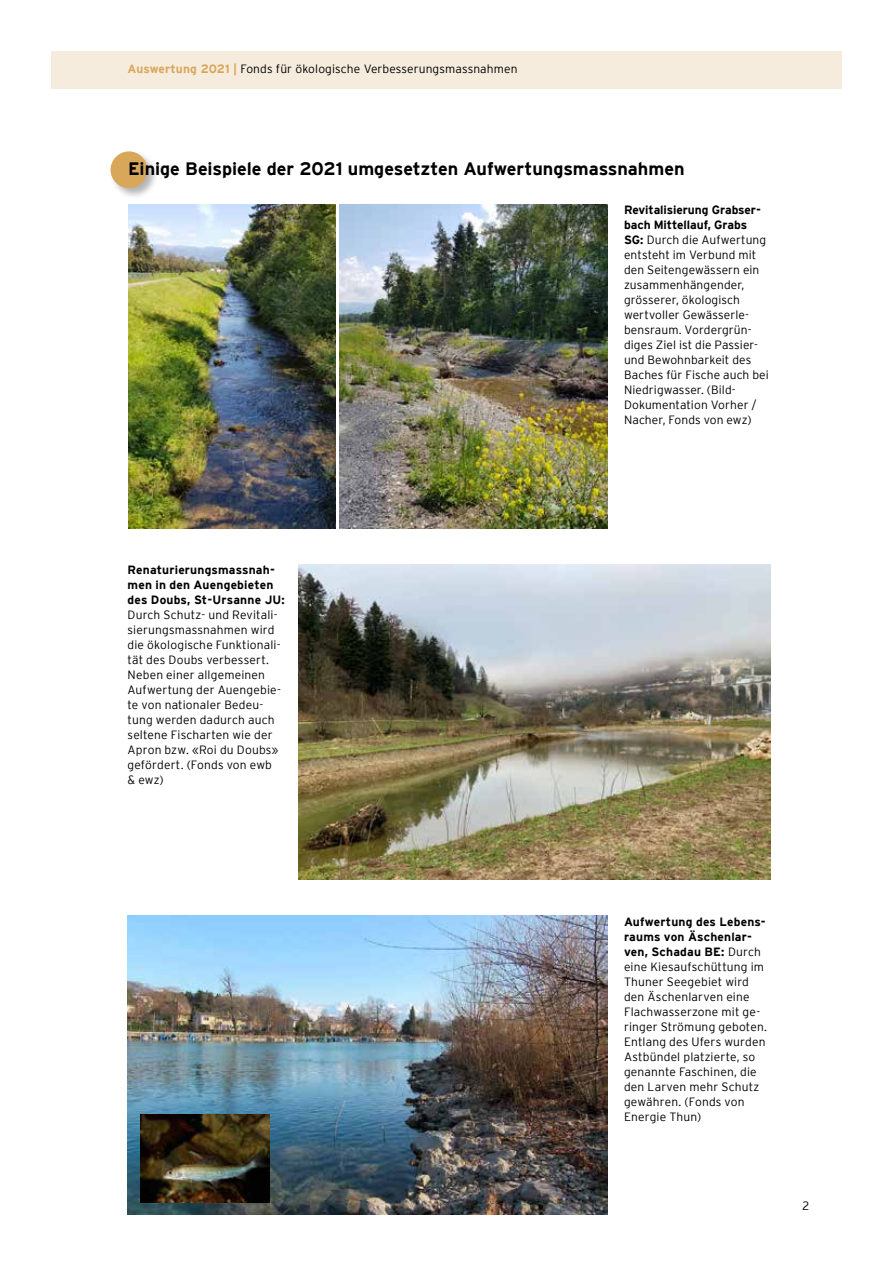
<style>
.page{position:relative;width:893px;height:1263px;background:#fff}
.page>*{position:absolute;margin:0;border:0;box-sizing:border-box;transform-origin:0 0}
.t1{font:700 18px "Interstate";letter-spacing:-.005em;color:#000}
.t2{font:300 12px/15px "Interstate";letter-spacing:.01em;color:#000}
.t3{font:700 12px/15px "Interstate";letter-spacing:.015em;color:#000}
.s1{font-weight:700;color:#d9a75a}
.s2{font-weight:700}
</style>
<div class="page">
<div style="left:51px;top:51px;width:791px;height:37px;background:#f6ecdd"></div>
<div style="left:109px;top:150px;width:50px;height:50px;background:#000;opacity:.3"></div>
<div style="left:111px;top:151px;width:36px;height:37px;background:#d9a75a;border-radius:50%"></div>
<img style="left:129px;top:205px;width:207px;height:324px">
<img style="left:339px;top:205px;width:268px;height:324px">
<img style="left:299px;top:565px;width:471px;height:314px">
<img style="left:128px;top:916px;width:479px;height:298px">
<img style="left:140px;top:1115px;width:130px;height:87px">
<p class="t2" style="left:128px;top:62px;width:391px"><span class="s1">Auswertung 2021 |</span> Fonds für ökologische Verbesserungsmassnahmen</p>
<h1 class="t1" style="left:128px;top:159px;width:558px">Einige Beispiele der 2021 umgesetzten Aufwertungsmassnahmen</h1>
<p class="t2" style="left:624px;top:202px;width:146px"><span class="s2">Revitalisierung Grabser&shy;bach Mittellauf, Grabs<br>SG:</span> Durch die Aufwertung entsteht im Verbund mit den Seitengewässern ein zusammenhängender, grösserer, ökologisch wertvoller Gewässerle&shy;bensraum. Vordergrün&shy;diges Ziel ist die Passier&shy;und Bewohnbarkeit des<br>Baches für Fische auch bei<br>Niedrigwasser. (Bild-<br>Dokumentation Vorher /<br>Nacher, Fonds von ewz)</p>
<p class="t3" style="left:128px;top:562px;width:159px">Renaturierungsmassnah&shy;men in den Auengebieten des Doubs, St-Ursanne JU:</p>
<p class="t2" style="left:128px;top:607px;width:155px">Durch Schutz- und Revitali&shy;sierungsmassnahmen wird die ökologische Funktionali&shy;tät des Doubs verbessert.<br>Neben einer allgemeinen<br>Aufwertung der Auengebie&shy;te von nationaler Bedeu&shy;tung werden dadurch auch seltene Fischarten wie der<br>Apron bzw. «Roi du Doubs» gefördert. (Fonds von ewb &amp; ewz)</p>
<p class="t2" style="left:624px;top:914px;width:144px"><span class="s2">Aufwertung des Lebens&shy;raums von Äschenlar&shy;ven, Schadau BE:</span> Durch eine Kiesaufschüttung im<br>Thuner Seegebiet wird den Äschenlarven eine<br>Flachwasserzone mit ge&shy;ringer Strömung geboten.<br>Entlang des Ufers wurden<br>Astbündel platzierte, so genannte Faschinen, die den Larven mehr Schutz gewähren. (Fonds von<br>Energie Thun)</p>
<p class="t2" style="left:803px;top:1198px;width:8px">2</p>
</div>
